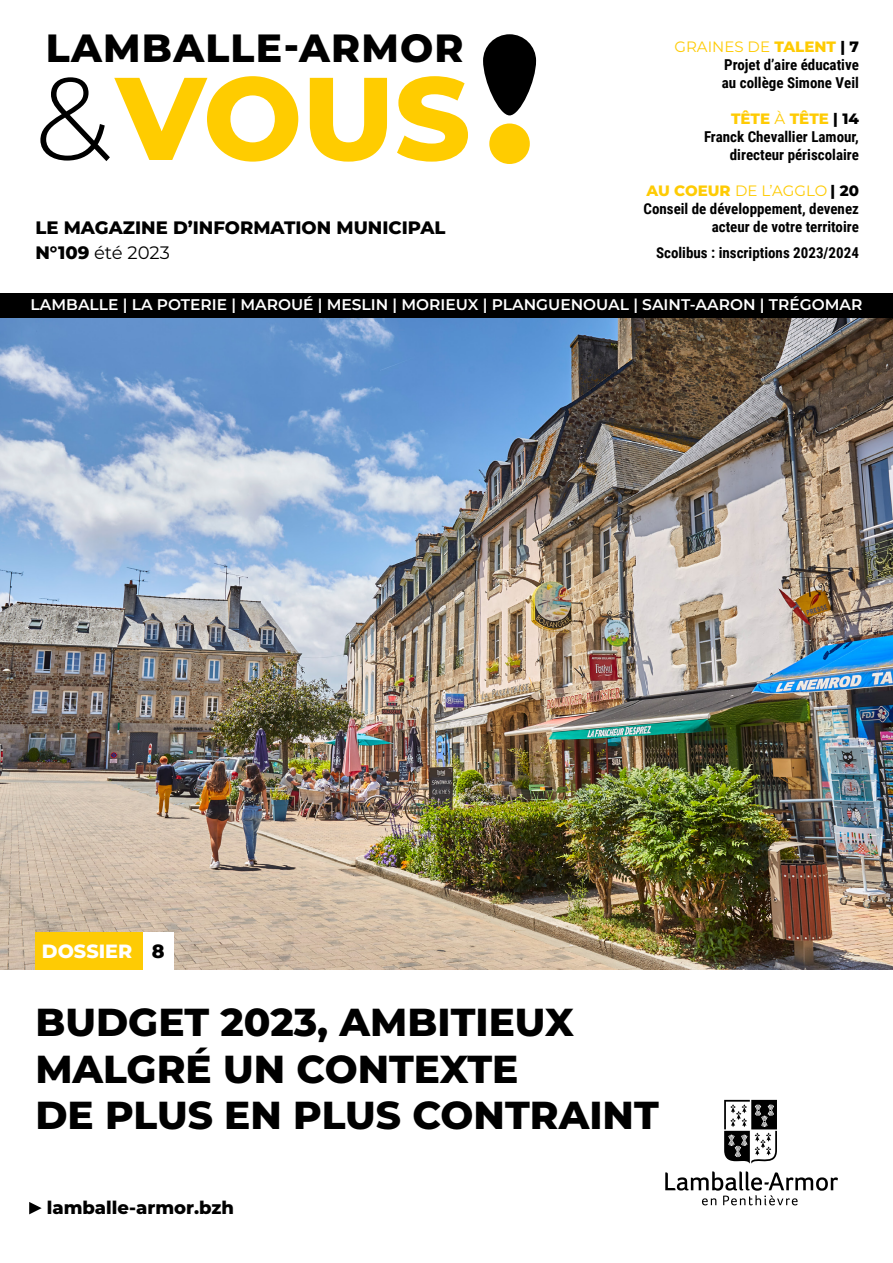
<style>
.page{position:relative;width:893px;height:1263px;background:#fff}
.page>*{position:absolute;margin:0;border:0;box-sizing:border-box;transform-origin:0 0}
.t1{font:800 117.3px "Montserrat";color:#fc0}
.t2{font:800 39.3px "Montserrat";letter-spacing:.03em;color:#000}
.t3{font:800 39px/46.8px "Montserrat";color:#000}
.t4{font:800 19.2px "Montserrat";color:#fff}
.t5{font:800 18px "Montserrat";color:#000}
.t6{font:18px "Montserrat";color:#000}
.t7{font:600 15.45px "Montserrat";color:#fff}
.t8{font:700 15px/18px "Roboto Condensed";color:#000;text-align:right}
.t9{font:15px "Montserrat";color:#fecb04}
.t10{font:800 15px "Montserrat";color:#fecb04}
.s1{font-weight:300;color:#000}
.s2{font-weight:800}
.s3{font-weight:800;color:#000}
.s4{font-weight:400}
.s5{color:#000}
</style>
<div class="page">
<img style="left:0;top:318px;width:893px;height:651px">
<div style="left:0;top:293px;width:893px;height:24px;background:#000"></div>
<svg style="left:665px;top:1171px;width:173px;height:34px"></svg>
<svg style="left:724px;top:1100px;width:53px;height:63px"></svg>
<svg style="left:29px;top:1202px;width:13px;height:12px"></svg>
<svg style="left:483px;top:34px;width:53px;height:81px;background:#252525"></svg>
<div style="left:489px;top:123px;width:41px;height:41px;background:#fc0;border-radius:50%"></div>
<div style="left:35px;top:932px;width:110px;height:37px;background:#fecb04"></div>
<svg style="left:143px;top:932px;width:31px;height:37px"></svg>
<h2 class="t2" style="left:46px;top:20px;width:419px">LAMBALLE-ARMOR</h2>
<h1 class="t1" style="left:34px;top:32px;width:438px"><span class="s1">&amp;</span>VOUS</h1>
<p class="t5" style="left:35px;top:215px;width:412px">LE MAGAZINE D’INFORMATION MUNICIPAL</p>
<p class="t6" style="left:35px;top:240px;width:136px"><span class="s2">N°109</span> été 2023</p>
<p class="t9" style="left:674px;top:36px;width:186px">GRAINES DE <span class="s2">TALENT</span> <span class="s3">| 7</span></p>
<p class="t8" style="left:722px;top:55px;width:139px;text-align:left">Projet d’aire éducative au collège Simone Veil</p>
<p class="t10" style="left:731px;top:107px;width:129px">TÊTE <span class="s4">À</span> TÊTE <span class="s5">| 14</span></p>
<p class="t8" style="left:704px;top:127px;width:156px">Franck Chevallier Lamour, directeur périscolaire</p>
<p class="t9" style="left:646px;top:180px;width:214px"><span class="s2">AU COEUR</span> DE L’AGGLO <span class="s3">| 20</span></p>
<p class="t8" style="left:643px;top:199px;width:217px">Conseil de développement, devenez acteur de votre territoire</p>
<p class="t8" style="left:656px;top:243px;width:204px">Scolibus : inscriptions 2023/2024</p>
<p class="t7" style="left:31px;top:294px;width:833px">LAMBALLE | LA POTERIE | MAROUÉ | MESLIN | MORIEUX | PLANGUENOUAL | SAINT-AARON | TRÉGOMAR</p>
<p class="t4" style="left:42px;top:937px;width:124px">DOSSIER <span class="s5">8</span></p>
<h3 class="t3" style="left:35px;top:996px;width:625px">BUDGET 2023, AMBITIEUX<br>MALGRÉ UN CONTEXTE<br>DE PLUS EN PLUS CONTRAINT</h3>
<p class="t5" style="left:47px;top:1195px;width:189px">lamballe-armor.bzh</p>
</div>
